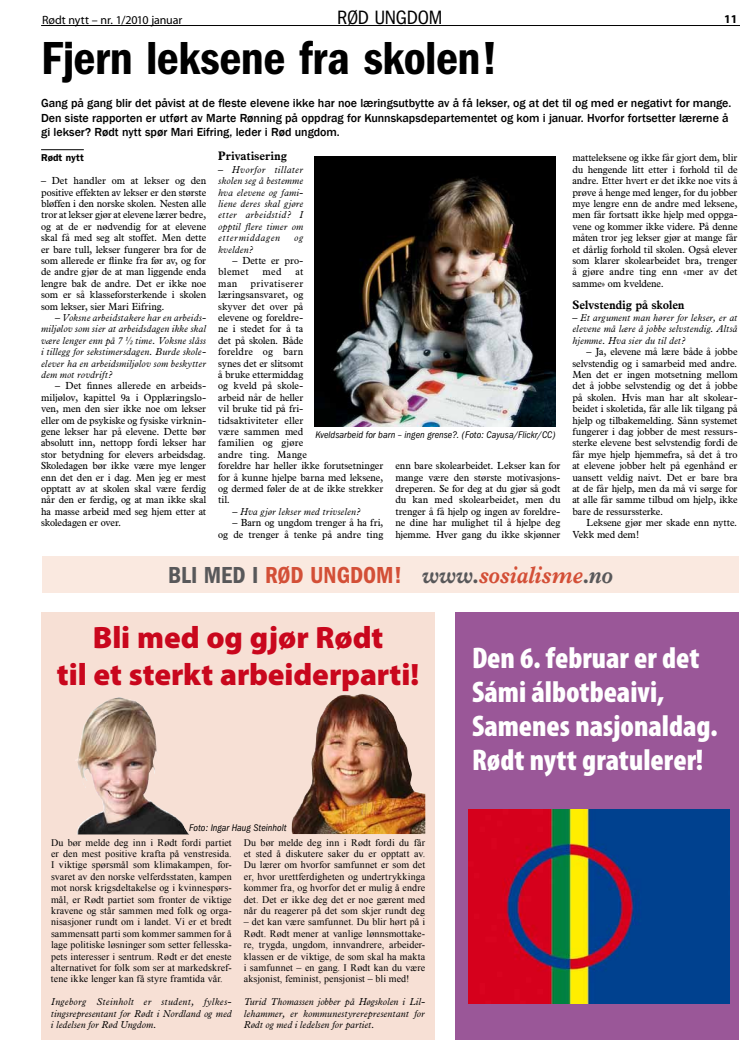
<style>
.page{position:relative;width:740px;height:1049px;background:#fff}
.page>*{position:absolute;margin:0;border:0;box-sizing:border-box;transform-origin:0 0}
.t1{font:600 condensed 48px "Franklin Gothic";letter-spacing:-.01em;color:#000}
.t2{font:900 31px/37.4px "Myriad Pro";letter-spacing:-.005em;color:#c9071d;text-align:center}
.t3{font:900 condensed 30px/34px "Myriad Pro";color:#fff}
.t4{font:600 condensed 24px "Franklin Gothic";letter-spacing:-.005em;color:#d34f37}
.t5{font:condensed 20px "Franklin Gothic";letter-spacing:-.015em;color:#000}
.t6{font:500 12px/14.5px "Franklin Gothic";letter-spacing:-.005em;color:#000}
.t7{font:700 12px "News Plantin";letter-spacing:-.005em;color:#000}
.t8{font:12px "Myriad";letter-spacing:-.01em;color:#000}
.t9{font:700 12px "Myriad Pro";color:#000}
.t10{font:10px/11.4px "News Plantin";color:#000;text-align:justify}
.t11{font:10px/11.4px "Times New Roman";letter-spacing:.005em;color:#000;text-align:justify}
.t12{font:italic 10px/11.4px "News Plantin";color:#000;text-align:justify}
.t13{font:italic condensed 10px "Franklin Gothic";letter-spacing:.005em;color:#000}
.t14{font:600 10px "Franklin Gothic";letter-spacing:.01em;color:#000}
.s1{color:#58585a}
.s2{font-family:"News Plantin";font-weight:700;font-style:italic;font-stretch:normal;color:#58585a}
.s3{font-family:"News Plantin";font-weight:700;font-style:italic;font-stretch:normal}
</style>
<div class="page">
<hr style="left:41px;top:25px;width:699px;height:1px;background:#000">
<div style="left:455px;top:613px;width:283px;height:427px;background:#9a5798"></div>
<div style="left:42px;top:556px;width:696px;height:37px;background:#fae9e0"></div>
<div style="left:41px;top:612px;width:394px;height:428px;background:#f7e0d5"></div>
<img style="left:75px;top:697px;width:114px;height:137px">
<img style="left:291px;top:694px;width:134px;height:140px">
<hr style="left:41px;top:149px;width:43px;height:1px;background:#000">
<img style="left:468px;top:809px;width:261px;height:194px">
<img style="left:315px;top:157px;width:241px;height:270px">
<p class="t8" style="left:42px;top:14px;width:142px">Rødt nytt – nr. 1/2010 januar</p>
<h3 class="t5" style="left:337px;top:6px;width:107px">RØD UNGDOM</h3>
<p class="t9" style="left:724px;top:11px;width:15px">11</p>
<h1 class="t1" style="left:41px;top:31px;width:458px">Fjern leksene fra skolen!</h1>
<p class="t6" style="left:41px;top:96px;width:692px">Gang på gang blir det påvist at de fleste elevene ikke har noe læringsutbytte av å få lekser, og at det til og med er negativt for mange.<br>Den siste rapporten er utført av Marte Rønning på oppdrag for Kunnskapsdepartementet og kom i januar. Hvorfor fortsetter lærerne å gi lekser? Rødt nytt spør Mari Eifring, leder i Rød ungdom.</p>
<p class="t14" style="left:41px;top:152px;width:44px">Rødt nytt</p>
<p class="t10" style="left:41px;top:175px;width:167px">– Det handler om at lekser og den positive effekten av lekser er den største bløffen i den norske skolen. Nesten alle tror at lekser gjør at elevene lærer bedre, og at de er nødvendig for at elevene skal få med seg alt stoffet. Men dette er bare tull, lekser fungerer bra for de som allerede er flinke fra før av, og for de andre gjør de at man liggende enda lengre bak de andre. Det er ikke noe som er så klasseforsterkende i skolen som lekser, sier Mari Eifring.</p>
<p class="t12" style="left:41px;top:312px;width:167px;text-indent:14px">– Voksne arbeidstakere har en arbeids&shy;miljølov som sier at arbeidsdagen ikke skal være lenger enn på 7 ½ time. Voksne slåss i tillegg for sekstimersdagen. Burde skole&shy;elever ha en arbeidsmiljølov som beskytter dem mot rovdrift?</p>
<p class="t10" style="left:41px;top:380px;width:167px;text-indent:14px">– Det finnes allerede en arbeids&shy;miljølov, kapittel 9a i Opplæringslo&shy;ven, men den sier ikke noe om lekser eller om de psykiske og fysiske virknin&shy;gene lekser har på elevene. Dette bør absolutt inn, nettopp fordi lekser har stor betydning for elevers arbeidsdag.<br>Skoledagen bør ikke være mye lenger enn det den er i dag. Men jeg er mest opptatt av at skolen skal være ferdig når den er ferdig, og at man ikke skal ha masse arbeid med seg hjem etter at skoledagen er over.</p>
<p class="t7" style="left:218px;top:148px;width:70px">Privatisering</p>
<p class="t12" style="left:218px;top:164px;width:87px">– Hvorfor tillater skolen seg å bestemme hva elevene og fami&shy;liene deres skal gjøre etter arbeidstid? I opptil flere timer om ettermiddagen</p>
<p class="t12" style="left:294px;top:232px;width:11px">og</p>
<p class="t12" style="left:218px;top:243px;width:36px">kvelden?</p>
<p class="t10" style="left:218px;top:255px;width:87px;text-indent:14px">– Dette er pro&shy;blemet</p>
<p class="t10" style="left:263px;top:266px;width:20px">med</p>
<p class="t10" style="left:295px;top:266px;width:9px">at</p>
<p class="t10" style="left:218px;top:277px;width:167px;text-align:left;text-indent:32px">privatiserer<br>læringsansvaret, og<br>skyver det over på<br>elevene og foreldre-<br>ne i stedet for å ta<br>det på skolen. Både<br>foreldre og barn<br>synes det er slitsomt<br>å bruke ettermiddag<br>og kveld på skole-<br>arbeid når de heller<br>vil bruke tid på fri-<br>tidsaktiviteter eller<br>være sammen med<br>familien og gjøre<br>andre ting. Mange<br>foreldre har heller ikke forutsetninger for å kunne hjelpe barna med leksene, og dermed føler de at de ikke strekker til.</p>
<p class="t12" style="left:232px;top:506px;width:130px">– Hva gjør lekser med trivselen?</p>
<p class="t10" style="left:218px;top:517px;width:167px;text-align:right">– Barn og ungdom trenger å ha fri,<br>og de trenger å tenke på andre ting</p>
<p class="t10" style="left:218px;top:277px;width:21px">man</p>
<p class="t13" style="left:315px;top:429px;width:242px">Kveldsarbeid for barn – ingen grense?. (Foto: Cayusa/Flickr/CC)</p>
<p class="t10" style="left:395px;top:460px;width:167px">enn bare skolearbeidet. Lekser kan for mange være den største motivasjons&shy;dreperen. Se for deg at du gjør så godt du kan med skolearbeidet, men du trenger å få hjelp og ingen av foreldre&shy;ne dine har mulighet til å hjelpe deg hjemme. Hver gang du ikke skjønner</p>
<p class="t10" style="left:572px;top:152px;width:167px">matteleksene og ikke får gjort dem, blir du hengende litt etter i forhold til de andre. Etter hvert er det ikke noe vits å prøve å henge med lenger, for du jobber mye lengre enn de andre med leksene, men får fortsatt ikke hjelp med oppga&shy;vene og kommer ikke videre. På denne måten tror jeg lekser gjør at mange får et dårlig forhold til skolen. Også elever som klarer skolearbeidet bra, trenger å gjøre andre ting enn «mer av det samme» om kveldene.</p>
<p class="t7" style="left:572px;top:298px;width:114px">Selvstendig på skolen</p>
<p class="t12" style="left:572px;top:312px;width:167px">– Et argument man hører for lekser, er at elevene må lære å jobbe selvstendig. Altså hjemme. Hva sier du til det?</p>
<p class="t10" style="left:572px;top:346px;width:167px;text-indent:14px">– Ja, elevene må lære både å jobbe selvstendig og i samarbeid med andre.<br>Men det er ingen motsetning mellom det å jobbe selvstendig og det å jobbe på skolen. Hvis man har alt skolear&shy;beidet i skoletida, får alle lik tilgang på hjelp og tilbakemelding. Sånn systemet fungerer i dag jobber de mest ressurs&shy;sterke elevene best selvstendig fordi de får mye hjelp hjemmefra, så det å tro at elevene jobber helt på egenhånd er uansett veldig naivt. Det er bare bra at de får hjelp, men da må vi sørge for at alle får samme tilbud om hjelp, ikke bare de ressurssterke.</p>
<p class="t10" style="left:572px;top:517px;width:167px;text-indent:14px">Leksene gjør mer skade enn nytte.<br>Vekk med dem!</p>
<h3 class="t4" style="left:168px;top:561px;width:446px"><span class="s1">Bli me d i</span> Rød Ungdom ! <span class="s2">www.</span><span class="s3">sosialisme</span><span class="s2">.no</span></h3>
<h2 class="t2" style="left:57px;top:619px;width:364px">Bli med og gjør Rødt<br>til et sterkt arbeiderparti!</h2>
<p class="t13" style="left:189px;top:822px;width:99px">Foto: Ingar Haug Steinholt</p>
<p class="t11" style="left:51px;top:836px;width:182px">Du bør melde deg inn i Rødt fordi partiet er den mest positive krafta på venstresida.<br>I viktige spørsmål som klimakampen, for&shy;svaret av den norske velferdsstaten, kampen mot norsk krigsdeltakelse og i kvinnespørs&shy;mål, er Rødt partiet som fronter de viktige kravene og står sammen med folk og orga&shy;nisasjoner rundt om i landet. Vi er et bredt sammensatt parti som kommer sammen for å lage politiske løsninger som setter fellesska&shy;pets interesser i sentrum. Rødt er det eneste alternativet for folk som ser at markedskref&shy;tene ikke lenger kan få styre framtida vår.</p>
<p class="t12" style="left:51px;top:996px;width:182px">Ingeborg Steinholt er student, fylkes&shy;tingsrepresentant for Rødt i Nordland og med i ledelsen for Rød Ungdom.</p>
<p class="t11" style="left:244px;top:836px;width:183px">Du bør melde deg inn i Rødt fordi du får et sted å diskutere saker du er opptatt av.<br>Du lærer om hvorfor samfunnet er som det er, hvor urettferdigheten og undertrykkinga kommer fra, og hvorfor det er mulig å endre det. Det er ikke deg det er noe gærent med når du reagerer på det som skjer rundt deg</p>
<p class="t11" style="left:244px;top:916px;width:183px">– det kan være samfunnet. Du blir hørt på i Rødt. Rødt mener at vanlige lønnsmottake&shy;re, trygda, ungdom, innvandrere, arbeider&shy;klassen er de viktige, de som skal ha makta i samfunnet – en gang. I Rødt kan du være aksjonist, feminist, pensjonist – bli med!</p>
<p class="t12" style="left:244px;top:996px;width:183px">Turid Thomassen jobber på Høgskolen i Lil&shy;lehammer, er kommunestyrerepresentant for Rødt og med i ledelsen for partiet.</p>
<h3 class="t3" style="left:472px;top:640px;width:247px">Den 6. februar er det<br>Sámi álbotbeaivi,<br>Samenes nasjonaldag.<br>Rødt nytt gratulerer!</h3>
</div>
